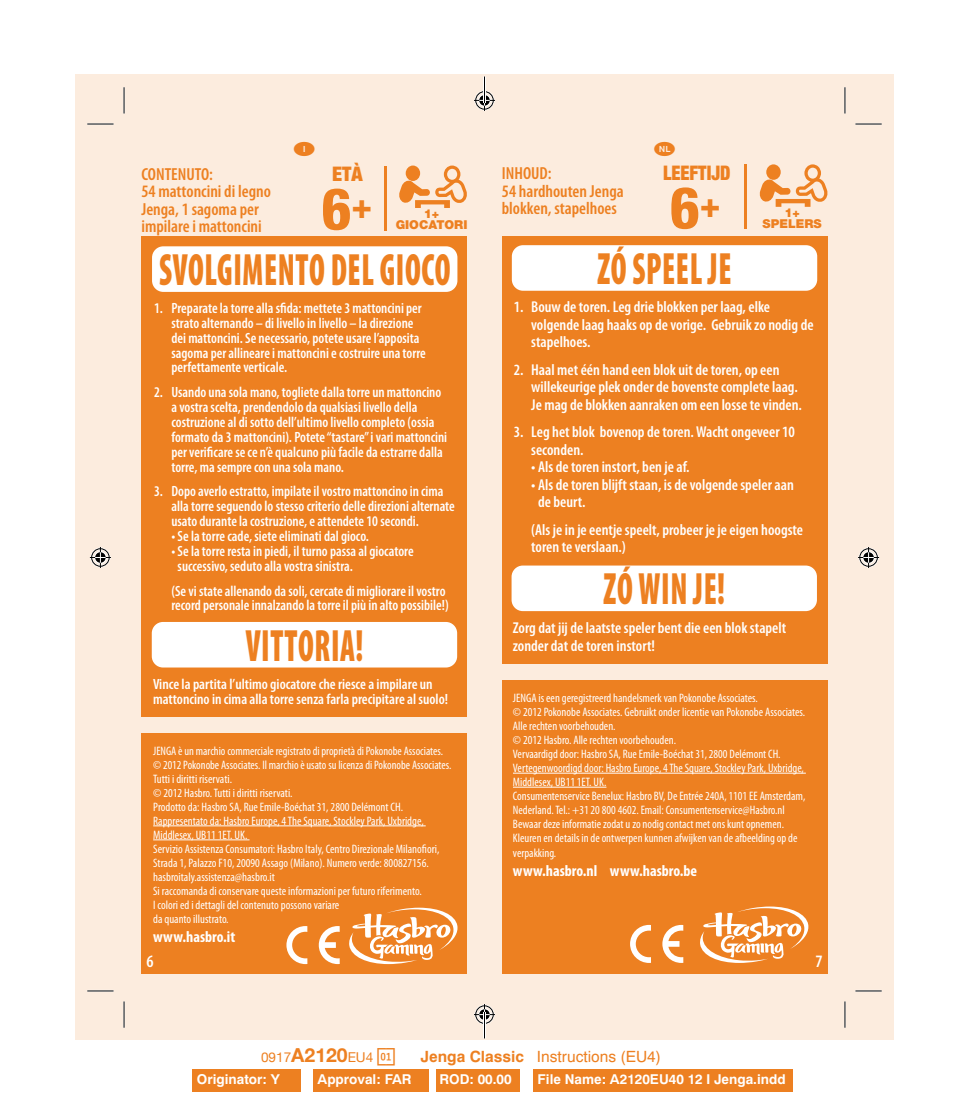
<style>
.page{position:relative;width:969px;height:1115px;background:#fff}
.page>*{position:absolute;margin:0;border:0;box-sizing:border-box;transform-origin:0 0}
.t1{font:800 condensed 57.75px "Helvetica Neue";color:#ed8021}
.t2{font:900 condensed 45.5px "Myriad Pro";letter-spacing:.02em;color:#ed8021;scale:.7 1}
.t3{font:800 condensed 35px "Helvetica Neue";color:#ed8021}
.t4{font:900 condensed 20.12px "Helvetica Neue";color:#ed8021;scale:.9 1}
.t5{font:900 condensed 20.12px "Helvetica Neue";color:#ed8021}
.t6{font:600 condensed 17.5px/17.5px "Myriad Pro";color:#ed8021}
.t7{font:600 condensed 17.5px "Myriad Pro";color:#fff}
.t8{font:600 condensed 15.75px/17.5px "Myriad Pro";color:#fff}
.t9{font:700 condensed 15.75px "Myriad Pro";color:#fff}
.t10{font:15.58px "Newhouse DT";color:#ed8021}
.t11{font:600 condensed 14.88px/14.9px "Myriad Pro";color:#fff;scale:.96 1}
.t12{font:600 condensed 14.88px/14.9px "Myriad Pro";color:#fff}
.t13{font:700 13.65px "Newhouse DT";color:#fff}
.t14{font:13.65px "Helvetica Neue";color:#ed8021}
.t15{font:condensed 12.25px/14px "Myriad Pro";color:#fff}
.t16{font:900 12.25px "Helvetica Neue";color:#ed8021}
.s1{font-weight:700;font-size:19.43px}
.s2{font-family:"Info Office Numbers Two";font-size:17.5px}
.s3{font-weight:700}
</style>
<div class="page">
<div style="left:75px;top:74px;width:818px;height:966px;background:#fcecde"></div>
<div style="left:502px;top:680px;width:325px;height:294px;background:#ed8021"></div>
<div style="left:502px;top:236px;width:325px;height:427px;background:#ed8021"></div>
<div style="left:141px;top:733px;width:326px;height:241px;background:#ed8021"></div>
<div style="left:141px;top:236px;width:326px;height:480px;background:#ed8021"></div>
<div style="left:192px;top:1069px;width:109px;height:22px;background:#ed8021"></div>
<div style="left:313px;top:1069px;width:115px;height:22px;background:#ed8021"></div>
<div style="left:437px;top:1069px;width:83px;height:22px;background:#ed8021"></div>
<div style="left:533px;top:1069px;width:259px;height:22px;background:#ed8021"></div>
<hr style="left:744px;top:165px;width:3px;height:64px;background:#ed8021">
<svg style="left:759px;top:164px;width:69px;height:43px"></svg>
<svg style="left:700px;top:906px;width:109px;height:57px"></svg>
<svg style="left:630px;top:925px;width:21px;height:38px"></svg>
<svg style="left:662px;top:925px;width:21px;height:38px"></svg>
<div style="left:512px;top:245px;width:305px;height:46px;background:#fff"></div>
<div style="left:511px;top:566px;width:306px;height:45px;background:#fff"></div>
<hr style="left:513px;top:773px;width:293px;height:1px;background:#fff">
<hr style="left:513px;top:787px;width:93px;height:1px;background:#fff">
<div style="left:152px;top:246px;width:305px;height:46px;background:#fff"></div>
<div style="left:152px;top:622px;width:305px;height:45px;background:#fff"></div>
<hr style="left:153px;top:825px;width:273px;height:1px;background:#fff">
<hr style="left:153px;top:839px;width:96px;height:1px;background:#fff">
<hr style="left:384px;top:166px;width:2px;height:64px;background:#ed8021">
<svg style="left:399px;top:165px;width:68px;height:43px"></svg>
<svg style="left:349px;top:908px;width:109px;height:56px"></svg>
<svg style="left:286px;top:926px;width:21px;height:38px"></svg>
<svg style="left:319px;top:926px;width:21px;height:38px"></svg>
<hr style="left:87px;top:123px;width:27px;height:2px;background:#fff">
<hr style="left:855px;top:123px;width:26px;height:2px;background:#fff">
<hr style="left:87px;top:990px;width:27px;height:2px;background:#fff">
<hr style="left:855px;top:990px;width:26px;height:2px;background:#fff">
<hr style="left:123px;top:87px;width:2px;height:27px;background:#fff">
<hr style="left:123px;top:1001px;width:2px;height:27px;background:#fff">
<hr style="left:844px;top:87px;width:2px;height:27px;background:#fff">
<hr style="left:844px;top:1001px;width:2px;height:27px;background:#fff">
<svg style="left:87px;top:124px;width:27px;height:1px"></svg>
<svg style="left:855px;top:124px;width:26px;height:1px"></svg>
<svg style="left:87px;top:991px;width:27px;height:1px"></svg>
<svg style="left:855px;top:991px;width:26px;height:1px"></svg>
<svg style="left:124px;top:87px;width:1px;height:27px"></svg>
<svg style="left:124px;top:1001px;width:1px;height:27px"></svg>
<svg style="left:844px;top:87px;width:1px;height:27px"></svg>
<svg style="left:844px;top:1001px;width:1px;height:27px"></svg>
<svg style="left:90px;top:547px;width:21px;height:21px"></svg>
<svg style="left:858px;top:547px;width:21px;height:21px"></svg>
<svg style="left:474px;top:77px;width:21px;height:34px"></svg>
<svg style="left:474px;top:1004px;width:21px;height:34px"></svg>
<h3 class="t6" style="left:141px;top:166px;width:131px">CONTENUTO:<br>54 mattoncini di legno<br>Jenga, 1 sagoma per impilare i mattoncini</h3>
<h3 class="t5" style="left:332px;top:162px;width:32px">ETÀ</h3>
<h1 class="t1" style="left:321px;top:173px;width:32px">6</h1>
<h3 class="t3" style="left:351px;top:184px;width:22px">+</h3>
<p class="t16" style="left:424px;top:206px;width:17px">1+</p>
<p class="t16" style="left:396px;top:217px;width:73px">GIOCATORI</p>
<h2 class="t2" style="left:159px;top:245px;width:418px">SVOLGIMENTO DEL GIOCO</h2>
<p class="t11" style="left:171px;top:301px;width:266px;text-indent:-17px">1. Preparate la torre alla sfida: mettete 3 mattoncini per strato alternando – di livello in livello – la direzione dei mattoncini. Se necessario, potete usare l’apposita sagoma per allineare i mattoncini e costruire una torre perfettamente verticale.</p>
<p class="t11" style="left:171px;top:385px;width:289px;text-indent:-17px">2. Usando una sola mano, togliete dalla torre un mattoncino a vostra scelta, prendendolo da qualsiasi livello della costruzione al di sotto dell’ultimo livello completo (ossia formato da 3 mattoncini). Potete “tastare” i vari mattoncini per verificare se ce n’è qualcuno più facile da estrarre dalla torre, ma sempre con una sola mano.</p>
<p class="t11" style="left:171px;top:484px;width:297px;text-indent:-17px">3. Dopo averlo estratto, impilate il vostro mattoncino in cima alla torre seguendo lo stesso criterio delle direzioni alternate usato durante la costruzione, e attendete 10 secondi.</p>
<p class="t11" style="left:171px;top:529px;width:207px">• Se la torre cade, siete eliminati dal gioco.</p>
<p class="t11" style="left:178px;top:544px;width:247px;text-indent:-6px">• Se la torre resta in piedi, il turno passa al giocatore successivo, seduto alla vostra sinistra.</p>
<p class="t11" style="left:171px;top:583px;width:290px">(Se vi state allenando da soli, cercate di migliorare il vostro record personale innalzando la torre il più in alto possibile!)</p>
<h2 class="t2" style="left:246px;top:620px;width:170px">VITTORIA!</h2>
<p class="t12" style="left:153px;top:677px;width:297px">Vince la partita l’ultimo giocatore che riesce a impilare un mattoncino in cima alla torre senza farla precipitare al suolo!</p>
<p class="t15" style="left:153px;top:744px;width:300px">JENGA è un marchio commerciale registrato di proprietà di Pokonobe Associates. © 2012 Pokonobe Associates. Il marchio è usato su licenza di Pokonobe Associates.<br>Tutti i diritti riservati.<br>© 2012 Hasbro. Tutti i diritti riservati.<br>Prodotto da: Hasbro SA, Rue Emile-Boéchat 31, 2800 Delémont CH.<br>Rappresentato da: Hasbro Europe, 4 The Square, Stockley Park, Uxbridge, Middlesex, UB11 1ET. UK.<br>Servizio Assistenza Consumatori: Hasbro Italy, Centro Direzionale Milanofiori, Strada 1, Palazzo F10, 20090 Assago (Milano). Numero verde: 800827156. hasbroitaly.assistenza@hasbro.it<br>Si raccomanda di conservare queste informazioni per futuro riferimento.<br>I colori ed i dettagli del contenuto possono variare<br>da quanto illustrato.</p>
<p class="t9" style="left:153px;top:926px;width:84px">www.hasbro.it</p>
<h3 class="t4" style="left:663px;top:161px;width:76px">LEEFTIJD</h3>
<h3 class="t6" style="left:502px;top:165px;width:123px">INHOUD:<br>54 hardhouten Jenga blokken, stapelhoes</h3>
<h2 class="t2" style="left:597px;top:244px;width:193px">ZÓ SPEEL JE</h2>
<h1 class="t1" style="left:670px;top:172px;width:32px">6</h1>
<h3 class="t3" style="left:700px;top:183px;width:22px">+</h3>
<p class="t16" style="left:784px;top:205px;width:17px">1+</p>
<p class="t16" style="left:762px;top:216px;width:61px">SPELERS</p>
<p class="t8" style="left:531px;top:299px;width:284px;text-indent:-17px">1. Bouw de toren. Leg drie blokken per laag, elke volgende laag haaks op de vorige. Gebruik zo nodig de stapelhoes.</p>
<p class="t8" style="left:531px;top:361px;width:272px;text-indent:-17px">2. Haal met één hand een blok uit de toren, op een willekeurige plek onder de bovenste complete laag.<br>Je mag de blokken aanraken om een losse te vinden.</p>
<p class="t8" style="left:531px;top:424px;width:265px;text-indent:-17px">3. Leg het blok bovenop de toren. Wacht ongeveer 10 seconden.</p>
<p class="t8" style="left:531px;top:459px;width:160px">• Als de toren instort, ben je af.</p>
<p class="t8" style="left:538px;top:476px;width:257px;text-indent:-7px">• Als de toren blijft staan, is de volgende speler aan de beurt.</p>
<p class="t8" style="left:531px;top:521px;width:273px">(Als je in je eentje speelt, probeer je je eigen hoogste toren te verslaan.)</p>
<h2 class="t2" style="left:603px;top:564px;width:175px">ZÓ WIN JE!</h2>
<p class="t8" style="left:513px;top:619px;width:275px">Zorg dat jij de laatste speler bent die een blok stapelt zonder dat de toren instort!</p>
<p class="t15" style="left:513px;top:691px;width:294px">JENGA is een geregistreerd handelsmerk van Pokonobe Associates.<br>© 2012 Pokonobe Associates. Gebruikt onder licentie van Pokonobe Associates.<br>Alle rechten voorbehouden.<br>© 2012 Hasbro. Alle rechten voorbehouden.<br>Vervaardigd door: Hasbro SA, Rue Emile-Boéchat 31, 2800 Delémont CH.<br>Vertegenwoordigd door: Hasbro Europe, 4 The Square, Stockley Park, Uxbridge, Middlesex, UB11 1ET. UK.<br>Consumentenservice Benelux: Hasbro BV, De Entrée 240A, 1101 EE Amsterdam, Nederland. Tel.: +31 20 800 4602. Email: Consumentenservice@Hasbro.nl Bewaar deze informatie zodat u zo nodig contact met ons kunt opnemen.<br>Kleuren en details in de ontwerpen kunnen afwijken van de afbeelding op de verpakking.</p>
<p class="t9" style="left:513px;top:860px;width:186px">www.hasbro.nl www.hasbro.be</p>
<h3 class="t7" style="left:146px;top:952px;width:9px">6</h3>
<h3 class="t7" style="left:815px;top:952px;width:9px">7</h3>
<p class="t14" style="left:261px;top:1047px;width:135px">0917<span class="s1">A2120</span>EU4 <span class="s2">Ab</span></p>
<p class="t10" style="left:420px;top:1046px;width:242px"><span class="s3">Jenga Classic</span> Instructions (EU4)</p>
<p class="t13" style="left:197px;top:1070px;width:84px">Originator: Y</p>
<p class="t13" style="left:317px;top:1070px;width:96px">Approval: FAR</p>
<p class="t13" style="left:439px;top:1070px;width:74px">ROD: 00.00</p>
<p class="t13" style="left:537px;top:1070px;width:250px">File Name: A2120EU40 12 I Jenga.indd</p>
</div>
